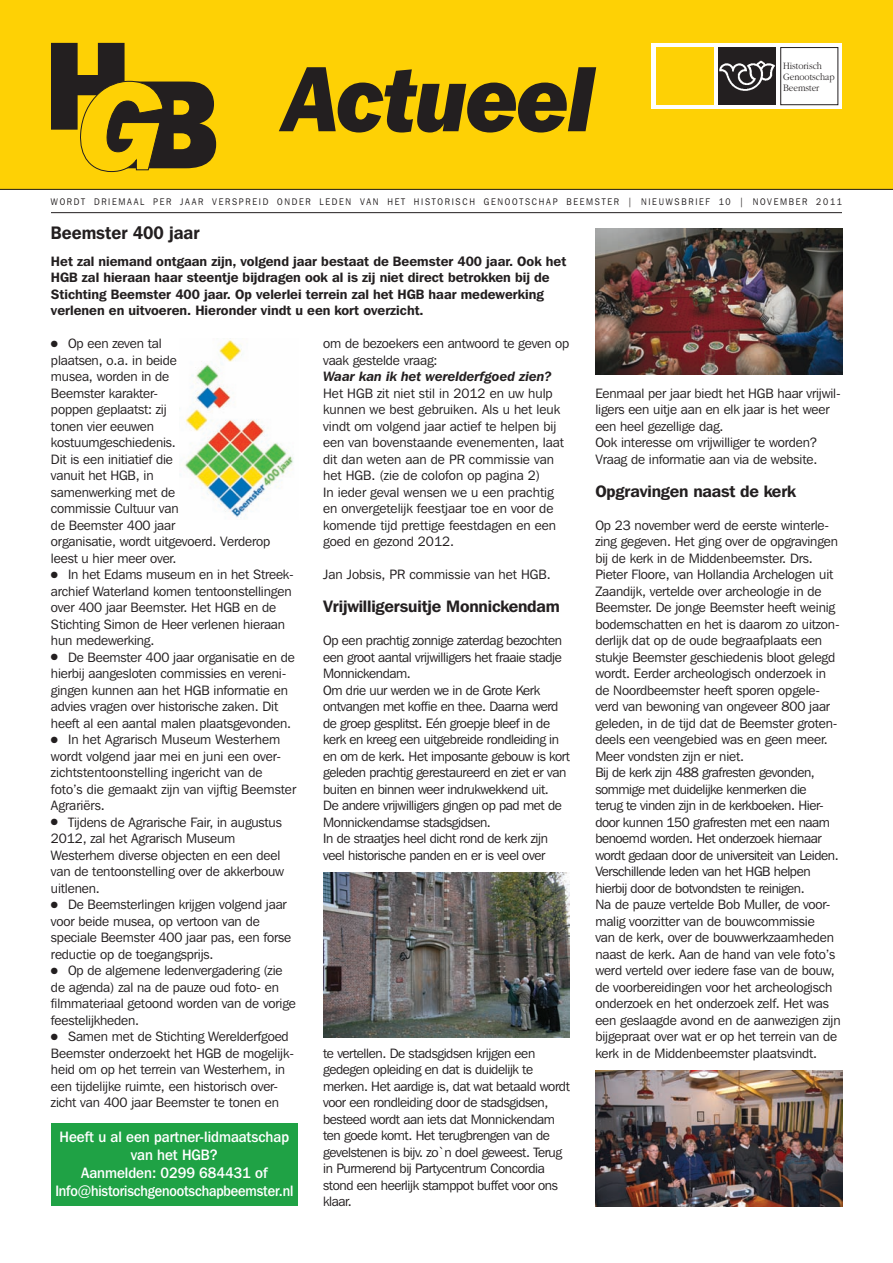
<style>
.page{position:relative;width:893px;height:1263px;background:#fff}
.page>*{position:absolute;margin:0;border:0;box-sizing:border-box;transform-origin:0 0}
.t1{font:italic 800 92.25px "Franklin Gothic IT Cby BT";letter-spacing:-.02em;color:#231f20;scale:.95 1}
.t2{font:600 18px "Franklin Gothic IT Cby BT";color:#231f20;scale:.95 1}
.t3{font:600 16.5px "Franklin Gothic IT Cby BT";letter-spacing:-.01em;color:#231f20}
.t4{font:500 15px/18px "Franklin Gothic IT Cby BT";color:#fff;text-align:center;scale:.95 1}
.t5{font:13.5px/16.5px "Franklin Gothic IT Cby BT";letter-spacing:-.01em;color:#231f20}
.t6{font:600 13.5px/16.5px "Franklin Gothic IT Cby BT";color:#231f20}
.t7{font:italic 600 13.5px "Franklin Gothic IT Cby BT";color:#231f20}
.t8{font:300 10.05px/11.1px "Garamond";color:#231f20;scale:.9 1}
.t9{font:9.6px "Franklin Gothic IT Cby BT";letter-spacing:.2em;color:#231f20;scale:.9 1}
</style>
<div class="page">
<div style="left:0;top:0;width:893px;height:189px;background:#fed105"></div>
<svg style="left:51px;top:43px;width:165px;height:129px"></svg>
<div style="left:651px;top:43px;width:191px;height:66px;background:#fff"></div>
<div style="left:780px;top:47px;width:58px;height:58px;border:1px solid #231f20"></div>
<div style="left:656px;top:47px;width:58px;height:58px;background:#fed105"></div>
<img style="left:718px;top:47px;width:58px;height:58px">
<hr style="left:0;top:189px;width:893px;height:1px;background:#231f20">
<hr style="left:51px;top:212px;width:791px;height:1px;background:#231f20">
<div style="left:51px;top:1123px;width:247px;height:83px;background:#1fa245"></div>
<img style="left:323px;top:873px;width:247px;height:164px">
<img style="left:185px;top:340px;width:109px;height:179px">
<img style="left:595px;top:229px;width:247px;height:146px">
<img style="left:595px;top:1070px;width:247px;height:136px">
<h1 class="t1" style="left:286px;top:43px;width:328px">Actueel</h1>
<p class="t8" style="left:783px;top:60px;width:59px">Historisch<br>Genootschap<br>Beemster</p>
<p class="t9" style="left:51px;top:195px;width:880px">wordt driemaal per jaar verspreid onder leden van het H istorisch genootschap Beemster | N ieuwsb rief 10 | novemb er 2011</p>
<h2 class="t2" style="left:51px;top:221px;width:158px">Beemster 400 jaar</h2>
<p class="t6" style="left:51px;top:252px;width:517px">Het zal niemand ontgaan zijn, volgend jaar bestaat de Beemster 400 jaar. Ook het HGB zal hieraan haar steentje bijdragen ook al is zij niet direct betrokken bij de Stichting Beemster 400 jaar. Op velerlei terrein zal het HGB haar medewerking verlenen en uitvoeren. Hieronder vindt u een kort overzicht.</p>
<p class="t5" style="left:51px;top:335px;width:221px">● O p een zeven tal<br>plaatsen, o.a. in beide<br>musea, worden in de<br>Beemster karakter-<br>poppen geplaatst: zij<br>tonen vier eeuwen kostuumgeschiedenis.<br>Dit is een initiatief die<br>vanuit het HGB, in<br>samenwerking met de<br>commissie Cultuur van<br>de Beemster 400 jaar<br>organisatie, wordt uitgevoerd. Verderop leest u hier meer over.</p>
<p class="t5" style="left:51px;top:566px;width:244px">● I n het Edams museum en in het Streek&shy;archief Waterland komen tentoonstellingen over 400 jaar Beemster. H et HG B en de Stichting Simon de Heer verlenen hieraan hun medewerking.</p>
<p class="t5" style="left:51px;top:648px;width:245px">● De Beemster 400 jaar organisatie en de hierbij aangesloten commissies en vereni&shy;gingen kunnen aan het HG B informatie en advies vragen over historische zaken. Dit heeft al een aantal malen plaatsgevonden.</p>
<p class="t5" style="left:51px;top:731px;width:247px">● I n het Agrarisch M useum Westerhem wordt volgend jaar mei en juni een over&shy;zichtstentoonstelling ingericht van de foto’s die gemaakt zijn van vijftig Beemster Agrariërs.</p>
<p class="t5" style="left:51px;top:813px;width:235px">● Tijdens de Agrarische Fair, in augustus<br>2012, zal het Agrarisch M useum<br>Westerhem diverse objecten en een deel van de tentoonstelling over de akkerbouw uitlenen.</p>
<p class="t5" style="left:51px;top:896px;width:242px">● De Beemsterlingen krijgen volgend jaar voor beide musea, op vertoon van de speciale Beemster 400 jaar pas, een forse reductie op de toegangsprijs.</p>
<p class="t5" style="left:51px;top:962px;width:246px">● Op de algemene ledenvergadering (zie de agenda) zal na de pauze oud foto- en filmmateriaal getoond worden van de vorige feestelijkheden.</p>
<p class="t5" style="left:51px;top:1028px;width:245px">● Samen met de Stichting Werelderfgoed Beemster onderzoekt het HG B de mogelijk&shy;heid om op het terrein van Westerhem, in een tijdelijke ruimte, een historisch over&shy;zicht van 400 jaar Beemster te tonen en</p>
<p class="t4" style="left:55px;top:1128px;width:252px">Heeft u al een partner-lidmaatschap van het HGB?<br>Aanmelden: 0299 684431 of<br>Info@historischgenootschapbeemster.nl</p>
<p class="t5" style="left:323px;top:335px;width:248px">om de bezoekers een antwoord te geven op vaak gestelde vraag:</p>
<p class="t7" style="left:323px;top:368px;width:230px">Waar kan ik het werelderfgoed zien?</p>
<p class="t5" style="left:323px;top:384px;width:242px">Het HGB zit niet stil in 2012 en uw hulp kunnen we best gebruiken. Als u het leuk vindt om volgend jaar actief te helpen bij een van bovenstaande evenementen, laat dit dan weten aan de PR commissie van het HG B. (zie de colofon op pagina 2)<br>I n ieder geval wensen we u een prachtig en onvergetelijk feestjaar toe en voor de komende tijd prettige feestdagen en een goed en gezond 2012.</p>
<p class="t5" style="left:323px;top:566px;width:229px">Jan Jobsis, PR commissie van het HGB.</p>
<p class="t3" style="left:323px;top:596px;width:238px">Vrijwilligersuitje Monnickendam</p>
<p class="t5" style="left:323px;top:632px;width:248px">Op een prachtig zonnige zaterdag bezochten een groot aantal vrijwilligers het fraaie stadje Monnickendam.<br>Om drie uur werden we in de Grote Kerk ontvangen met koffie en thee. Daarna werd de groep gesplitst. Eén groepje bleef in de kerk en kreeg een uitgebreide rondleiding in en om de kerk. H et imposante gebouw is kort geleden prachtig gerestaureerd en ziet er van buiten en binnen weer indrukwekkend uit.<br>De andere vrijwilligers gingen op pad met de Monnickendamse stadsgidsen.<br>I n de straatjes heel dicht rond de kerk zijn veel historische panden en er is veel over</p>
<p class="t5" style="left:323px;top:1044px;width:248px">te vertellen. De stadsgidsen krijgen een gedegen opleiding en dat is duidelijk te merken. H et aardige is, dat wat betaald wordt voor een rondleiding door de stadsgidsen, besteed wordt aan iets dat Monnickendam ten goede komt. H et terugbrengen van de gevelstenen is bijv. zo`n doel geweest. Terug in Purmerend bij Partycentrum Concordia stond een heerlijk stamppot buffet voor ons klaar.</p>
<p class="t5" style="left:595px;top:384px;width:247px">Eenmaal per jaar biedt het HG B haar vrijwil&shy;ligers een uitje aan en elk jaar is het weer een heel gezellige dag.<br>Ook interesse om vrijwilliger te worden?<br>Vraag de informatie aan via de website.</p>
<p class="t3" style="left:595px;top:480px;width:202px">Opgravingen naast de kerk</p>
<p class="t5" style="left:595px;top:516px;width:247px">Op 23 november werd de eerste winterle&shy;zing gegeven. H et ging over de opgravingen bij de kerk in de M iddenbeemster. Drs.<br>Pieter Floore, van Hollandia Archelogen uit Zaandijk, vertelde over archeologie in de Beemster. De jonge Beemster heeft weinig bodemschatten en het is daarom zo uitzon&shy;derlijk dat op de oude begraafplaats een stukje Beemster geschiedenis bloot gelegd wordt. Eerder archeologisch onderzoek in de Noordbeemster heeft sporen opgele&shy;verd van bewoning van ongeveer 800 jaar geleden, in de tijd dat de Beemster groten&shy;deels een veengebied was en geen meer.<br>Meer vondsten zijn er niet.<br>Bij de kerk zijn 488 grafresten gevonden, sommige met duidelijke kenmerken die<br>terug te vinden zijn in de kerkboeken. H ier&shy;door kunnen 150 grafresten met een naam benoemd worden. Het onderzoek hiernaar wordt gedaan door de universiteit van Leiden.<br>Verschillende leden van het HGB helpen hierbij door de botvondsten te reinigen.<br>Na de pauze vertelde Bob M uller, de voor&shy;malig voorzitter van de bouwcommissie<br>van de kerk, over de bouwwerkzaamheden naast de kerk. Aan de hand van vele foto’s werd verteld over iedere fase van de bouw, de voorbereidingen voor het archeologisch onderzoek en het onderzoek zelf. Het was een geslaagde avond en de aanwezigen zijn bijgepraat over wat er op het terrein van de kerk in de M iddenbeemster plaatsvindt.</p>
</div>
